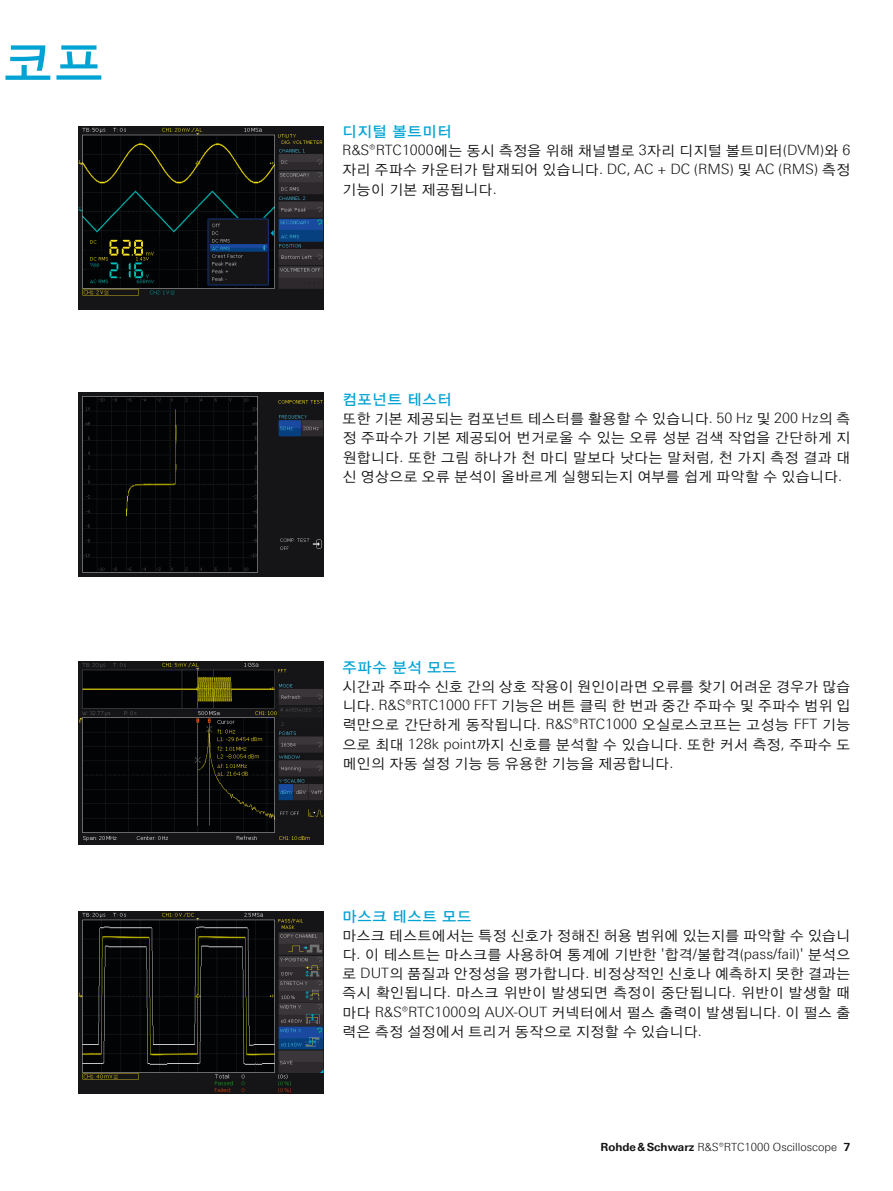
<style>
.page{position:relative;width:893px;height:1191px;background:#fff}
.page>*{position:absolute;margin:0;border:0;box-sizing:border-box;transform-origin:0 0}
.t1{font:51px "YDIYGO130 KS Cpc EUC H";color:#00a3d3}
.t2{font:15px "YDIYGO130 KS Cpc EUC H";color:#00a3d3}
.t3{font:14.25px/19.2px "YDIYGO120 KS Cpc EUC H";color:#131413;text-align:justify}
.t4{font:300 14.25px "Linotype Univers 330";color:#131413}
.t5{font:300 11.25px "Linotype Univers 330";color:#131413}
.s1{font-family:"Linotype Univers 330";font-weight:300}
.s2{font-family:"YDIYGO120 KS Cpc EUC H";font-weight:400}
.s3{font-family:"Linotype Univers 630";font-weight:700}
</style>
<div class="page">
<img style="left:79px;top:393px;width:244px;height:183px">
<img style="left:79px;top:127px;width:244px;height:183px">
<img style="left:79px;top:661px;width:244px;height:184px">
<img style="left:79px;top:911px;width:244px;height:182px">
<h1 class="t1" style="left:2px;top:38px;width:104px">코프</h1>
<p class="t2" style="left:342px;top:124px;width:111px">디지털 볼트미터</p>
<p class="t3" style="left:342px;top:141px;width:510px"><span class="s1">R&amp;S®RTC1000</span>에는 동시 측정을 위해 채널별로 <span class="s1">3</span>자리 디지털 볼트미터<span class="s1">(DVM)</span>와 <span class="s1">6</span></p>
<p class="t4" style="left:342px;top:161px;width:510px"><span class="s2">자리 주파수 카운터가 탑재되어 있습니다</span>. DC, AC + DC (RMS) <span class="s2">및</span> AC (RMS) <span class="s2">측정</span></p>
<p class="t3" style="left:342px;top:180px;width:156px">기능이 기본 제공됩니다<span class="s1">.</span></p>
<p class="t2" style="left:342px;top:392px;width:111px">컴포넌트 테스터</p>
<p class="t3" style="left:342px;top:409px;width:510px">또한 기본 제공되는 컴포넌트 테스터를 활용할 수 있습니다<span class="s1">. 50 Hz</span> 및 <span class="s1">200 Hz</span>의 측 정 주파수가 기본 제공되어 번거로울 수 있는 오류 성분 검색 작업을 간단하게 지 원합니다<span class="s1">.</span> 또한 그림 하나가 천 마디 말보다 낫다는 말처럼<span class="s1">,</span> 천 가지 측정 결과 대 신 영상으로 오류 분석이 올바르게 실행되는지 여부를 쉽게 파악할 수 있습니다<span class="s1">.</span></p>
<p class="t2" style="left:342px;top:660px;width:116px">주파수 분석 모드</p>
<p class="t3" style="left:342px;top:677px;width:510px">시간과 주파수 신호 간의 상호 작용이 원인이라면 오류를 찾기 어려운 경우가 많습 니다<span class="s1">. R&amp;S®RTC1000 FFT</span> 기능은 버튼 클릭 한 번과 중간 주파수 및 주파수 범위 입 력만으로 간단하게 동작됩니다<span class="s1">. R&amp;S®RTC1000</span> 오실로스코프는 고성능 <span class="s1">FFT</span> 기능 으로 최대 <span class="s1">128k point</span>까지 신호를 분석할 수 있습니다<span class="s1">.</span> 또한 커서 측정<span class="s1">,</span> 주파수 도 메인의 자동 설정 기능 등 유용한 기능을 제공합니다<span class="s1">.</span></p>
<p class="t2" style="left:342px;top:909px;width:131px">마스크 테스트 모드</p>
<p class="t3" style="left:342px;top:926px;width:510px">마스크 테스트에서는 특정 신호가 정해진 허용 범위에 있는지를 파악할 수 있습니 다<span class="s1">.</span> 이 테스트는 마스크를 사용하여 통계에 기반한 '합격<span class="s1">/</span>불합격<span class="s1">(pass/fail)</span>' 분석으 로 <span class="s1">DUT</span>의 품질과 안정성을 평가합니다<span class="s1">.</span> 비정상적인 신호나 예측하지 못한 결과는 즉시 확인됩니다<span class="s1">.</span> 마스크 위반이 발생되면 측정이 중단됩니다<span class="s1">.</span> 위반이 발생할 때 마다 <span class="s1">R&amp;S®RTC1000</span>의 <span class="s1">AUX-OUT</span> 커넥터에서 펄스 출력이 발생됩니다<span class="s1">.</span> 이 펄스 출 력은 측정 설정에서 트리거 동작으로 지정할 수 있습니다<span class="s1">.</span></p>
<p class="t5" style="left:600px;top:1140px;width:251px"><span class="s3">Rohde&amp;Schwarz</span> R&amp;S®RTC1000 Oscilloscope <span class="s3">7</span></p>
</div>
